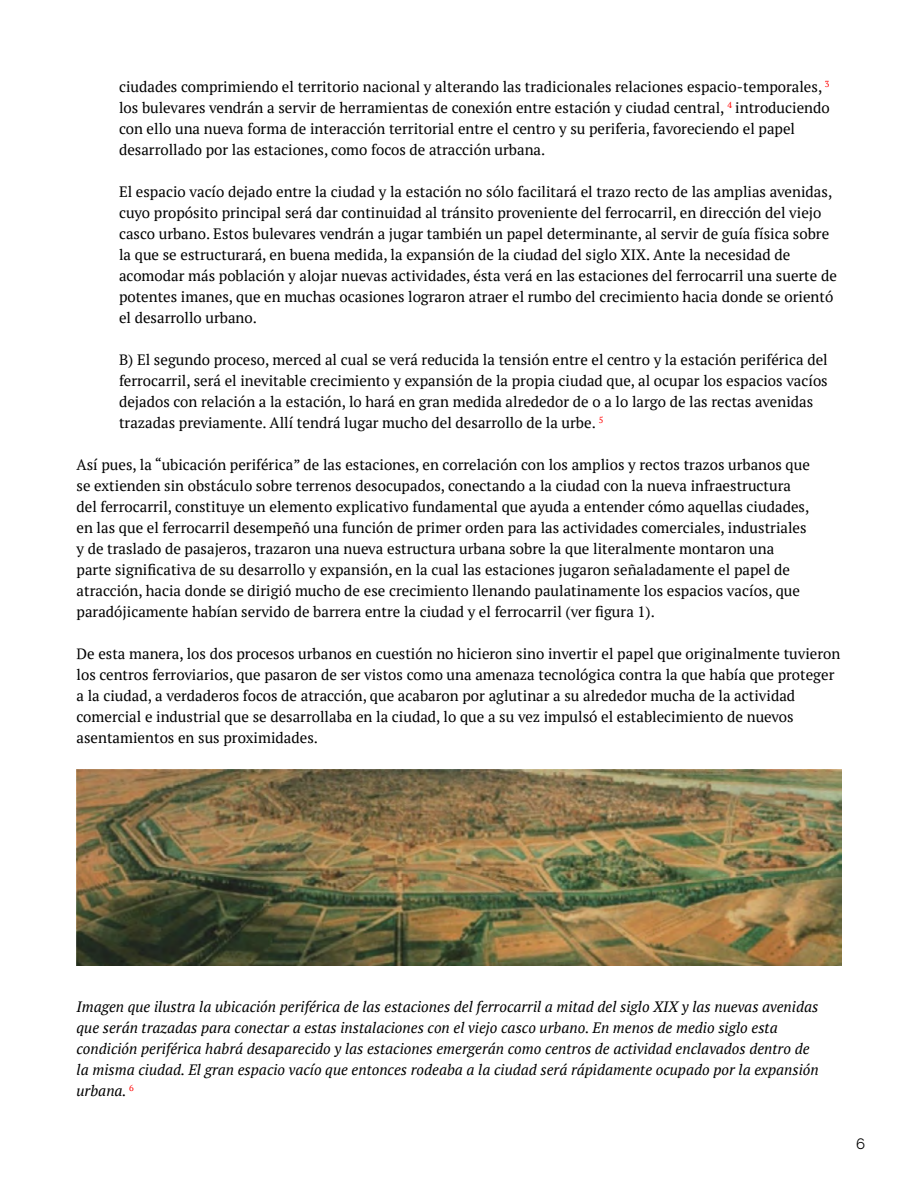
<style>
.page{position:relative;width:918px;height:1188px;background:#fff}
.page>*{position:absolute;margin:0;border:0;box-sizing:border-box;transform-origin:0 0}
.t1{font:15px/21px "PT Serif";color:#000}
.t2{font:italic 15px/21px "PT Serif";color:#000}
.t3{font:15px "Raleway";color:#000}
</style>
<div class="page">
<img style="left:77px;top:770px;width:764px;height:195px">
<p class="t1" style="left:119px;top:76px;width:712px">ciudades comprimiendo el territorio nacional y alterando las tradicionales relaciones espacio-temporales, <sup>3 </sup>los bulevares vendrán a servir de herramientas de conexión entre estación y ciudad central, <sup>4</sup> introduciendo con ello una nueva forma de interacción territorial entre el centro y su periferia, favoreciendo el papel desarrollado por las estaciones, como focos de atracción urbana.</p>
<p class="t1" style="left:119px;top:181px;width:719px">El espacio vacío dejado entre la ciudad y la estación no sólo facilitará el trazo recto de las amplias avenidas, cuyo propósito principal será dar continuidad al tránsito proveniente del ferrocarril, en dirección del viejo casco urbano. Estos bulevares vendrán a jugar también un papel determinante, al servir de guía física sobre la que se estructurará, en buena medida, la expansión de la ciudad del siglo XIX. Ante la necesidad de acomodar más población y alojar nuevas actividades, ésta verá en las estaciones del ferrocarril una suerte de potentes imanes, que en muchas ocasiones lograron atraer el rumbo del crecimiento hacia donde se orientó el desarrollo urbano.</p>
<p class="t1" style="left:119px;top:349px;width:710px">B) El segundo proceso, merced al cual se verá reducida la tensión entre el centro y la estación periférica del ferrocarril, será el inevitable crecimiento y expansión de la propia ciudad que, al ocupar los espacios vacíos dejados con relación a la estación, lo hará en gran medida alrededor de o a lo largo de las rectas avenidas trazadas previamente. Allí tendrá lugar mucho del desarrollo de la urbe. <sup>5</sup></p>
<p class="t1" style="left:77px;top:454px;width:735px">Así pues, la “ubicación periférica” de las estaciones, en correlación con los amplios y rectos trazos urbanos que se extienden sin obstáculo sobre terrenos desocupados, conectando a la ciudad con la nueva infraestructura del ferrocarril, constituye un elemento explicativo fundamental que ayuda a entender cómo aquellas ciudades, en las que el ferrocarril desempeñó una función de primer orden para las actividades comerciales, industriales y de traslado de pasajeros, trazaron una nueva estructura urbana sobre la que literalmente montaron una parte significativa de su desarrollo y expansión, en la cual las estaciones jugaron señaladamente el papel de atracción, hacia donde se dirigió mucho de ese crecimiento llenando paulatinamente los espacios vacíos, que paradójicamente habían servido de barrera entre la ciudad y el ferrocarril (ver figura 1).</p>
<p class="t1" style="left:77px;top:643px;width:765px">De esta manera, los dos procesos urbanos en cuestión no hicieron sino invertir el papel que originalmente tuvieron los centros ferroviarios, que pasaron de ser vistos como una amenaza tecnológica contra la que había que proteger a la ciudad, a verdaderos focos de atracción, que acabaron por aglutinar a su alrededor mucha de la actividad comercial e industrial que se desarrollaba en la ciudad, lo que a su vez impulsó el establecimiento de nuevos asentamientos en sus proximidades.</p>
<p class="t2" style="left:77px;top:996px;width:744px">Imagen que ilustra la ubicación periférica de las estaciones del ferrocarril a mitad del siglo XIX y las nuevas avenidas que serán trazadas para conectar a estas instalaciones con el viejo casco urbano. En menos de medio siglo esta condición periférica habrá desaparecido y las estaciones emergerán como centros de actividad enclavados dentro de la misma ciudad. El gran espacio vacío que entonces rodeaba a la ciudad será rápidamente ocupado por la expansión urbana. <sup>6</sup></p>
<p class="t3" style="left:856px;top:1135px;width:11px">6</p>
</div>
